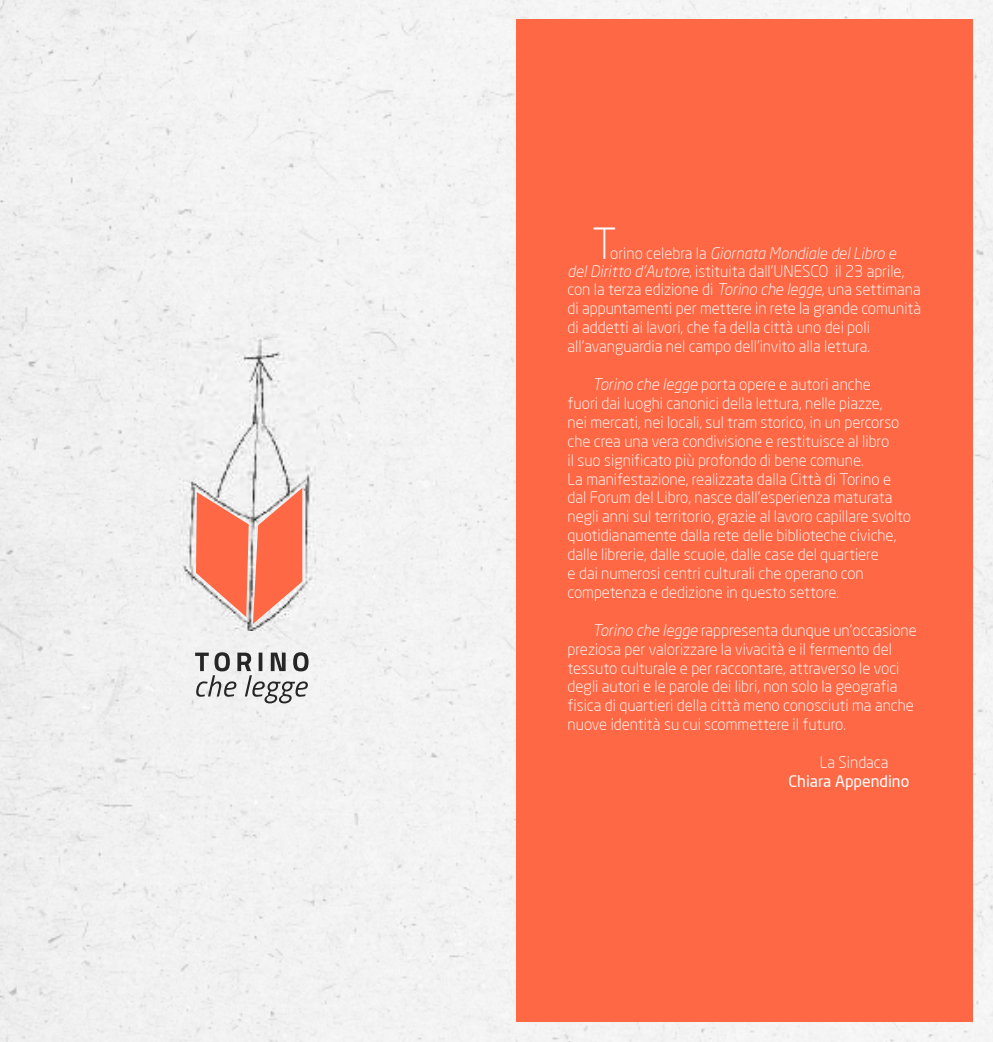
<style>
.page{position:relative;width:993px;height:1042px;background:#fff}
.page>*{position:absolute;margin:0;border:0;box-sizing:border-box;transform-origin:0 0}
.t1{font:300 42px "Neo Sans Pro";color:#fff}
.t2{font:300 15.75px/18.9px "Neo Sans Pro";color:#fff}
.t3{font:15.75px "Neo Sans Pro";color:#fff}
.s1{font-style:italic}
</style>
<div class="page">
<div style="left:0;top:0;width:992px;height:1042px;background:#f2f2f2"></div>
<div style="left:516px;top:20px;width:456px;height:1002px;background:#ff6845"></div>
<img style="left:180px;top:339px;width:136px;height:292px">
<svg style="left:196px;top:488px;width:106px;height:136px"></svg>
<svg style="left:195px;top:652px;width:113px;height:51px"></svg>
<h1 class="t1" style="left:592px;top:227px;width:25px">T</h1>
<p class="t2" style="left:567px;top:246px;width:355px;text-indent:42px">orino celebra la <span class="s1">Giornata Mondiale del Libro e<br>del Diritto d’Autore</span>, istituita dall’UNESCO il 23 aprile, con la terza edizione di <span class="s1">Torino che legge</span>, una settimana di appuntamenti per mettere in rete la grande comunità di addetti ai lavori, che fa della città uno dei poli all’avanguardia nel campo dell’invito alla lettura.</p>
<p class="t2" style="left:567px;top:376px;width:345px;text-indent:25px"><span class="s1">Torino che legge</span> porta opere e autori anche<br>fuori dai luoghi canonici della lettura, nelle piazze,<br>nei mercati, nei locali, sul tram storico, in un percorso che crea una vera condivisione e restituisce al libro<br>il suo significato più profondo di bene comune.<br>La manifestazione, realizzata dalla Città di Torino e dal Forum del Libro, nasce dall’esperienza maturata negli anni sul territorio, grazie al lavoro capillare svolto quotidianamente dalla rete delle biblioteche civiche, dalle librerie, dalle scuole, dalle case del quartiere<br>e dai numerosi centri culturali che operano con competenza e dedizione in questo settore.</p>
<p class="t2" style="left:567px;top:622px;width:350px;text-indent:25px"><span class="s1">Torino che legge</span> rappresenta dunque un’occasione preziosa per valorizzare la vivacità e il fermento del tessuto culturale e per raccontare, attraverso le voci degli autori e le parole dei libri, non solo la geografia fisica di quartieri della città meno conosciuti ma anche nuove identità su cui scommettere il futuro.</p>
<p class="t2" style="left:819px;top:754px;width:70px">La Sindaca</p>
<p class="t3" style="left:788px;top:775px;width:122px">Chiara Appendino</p>
</div>
